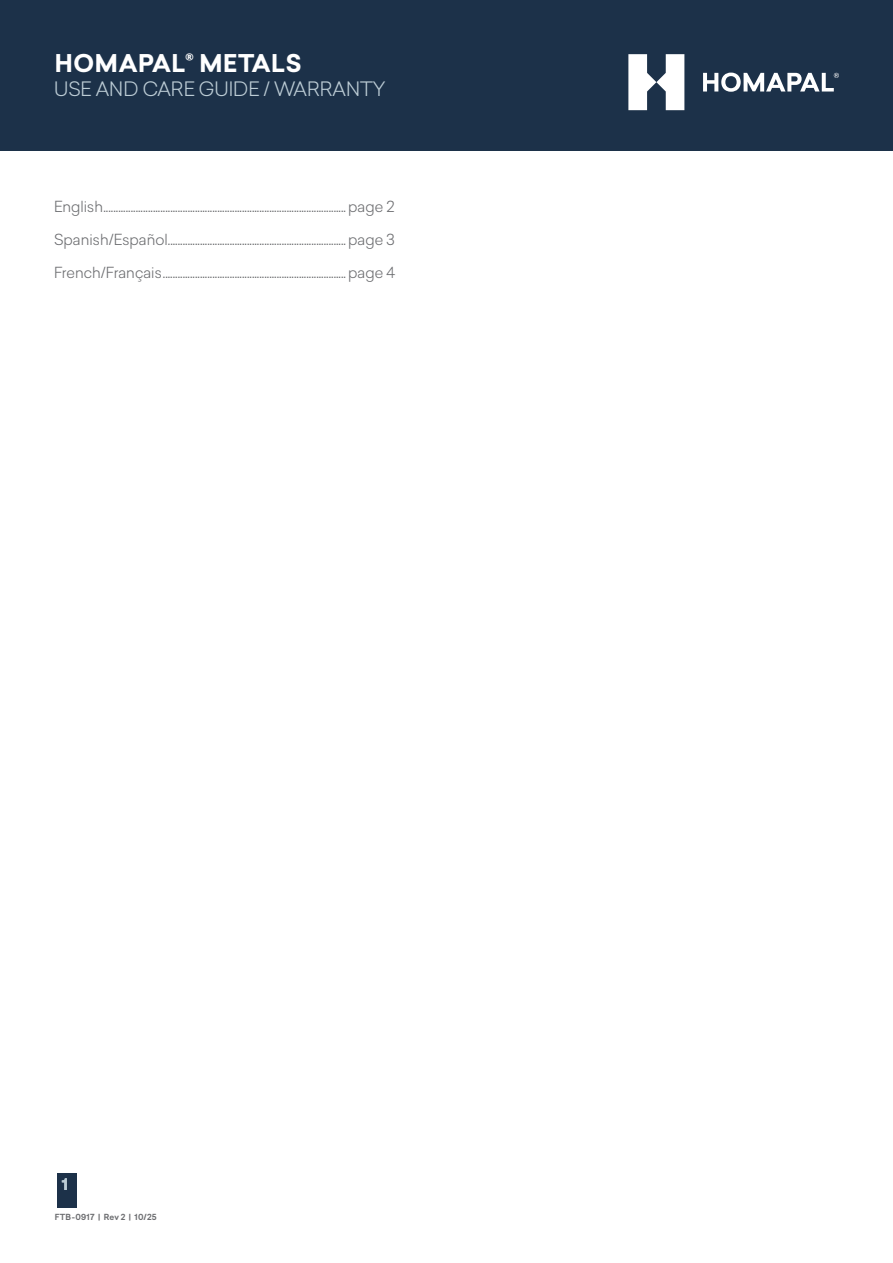
<style>
.page{position:relative;width:893px;height:1263px;background:#fff}
.page>*{position:absolute;margin:0;border:0;box-sizing:border-box;transform-origin:0 0}
.t1{font:700 24px "Musa Sans";letter-spacing:.03em;color:#fff}
.t2{font:300 19.5px "Musa Sans";color:#bcccd5}
.t3{font:700 15.75px "Musa Sans";color:#bcccd5}
.t4{font:300 15px "Musa Sans";letter-spacing:.005em;color:#6c6d70}
.t5{font:600 8.25px "Musa Sans";letter-spacing:.035em;color:#6c6d70}
</style>
<div class="page">
<div style="left:0;top:0;width:893px;height:151px;background:#1c3149"></div>
<svg style="left:628px;top:54px;width:56px;height:56px"></svg>
<svg style="left:703px;top:73px;width:136px;height:19px"></svg>
<div style="left:57px;top:1173px;width:20px;height:34px;background:#1c3149"></div>
<h1 class="t1" style="left:55px;top:45px;width:248px">HOMAPAL<sup>®</sup> METALS</h1>
<h2 class="t2" style="left:54px;top:74px;width:333px">USE AND CARE GUIDE / WARRANTY</h2>
<p class="t4" style="left:54px;top:196px;width:342px">English..................................................................................................page 2</p>
<p class="t4" style="left:54px;top:229px;width:342px">Spanish/Español........................................................................page 3</p>
<p class="t4" style="left:54px;top:262px;width:343px">French/Français..........................................................................page 4</p>
<p class="t3" style="left:62px;top:1172px;width:8px">1</p>
<p class="t5" style="left:55px;top:1211px;width:104px">FTB-0917 | Rev 2 | 10/25</p>
</div>
